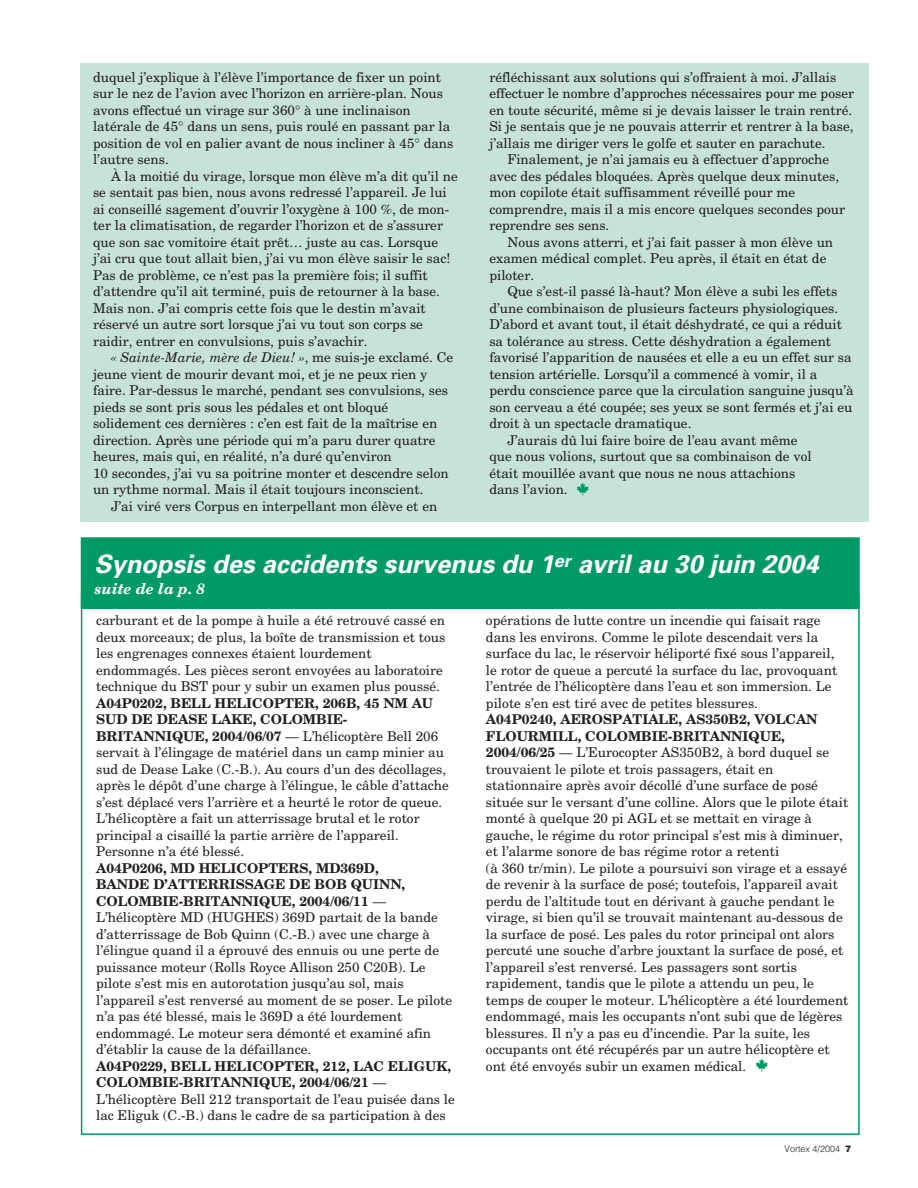
<style>
.page{position:relative;width:918px;height:1188px;background:#fff}
.page>*{position:absolute;margin:0;border:0;box-sizing:border-box;transform-origin:0 0}
.t1{font:italic 700 25.5px "Univers";color:#fff}
.t2{font:italic 700 15px "New Century Schlbk";color:#fff}
.t3{font:13.5px/16.5px "New Century Schlbk";color:#231f20}
.t4{font:300 9px "Helvetica";color:#231f20}
.s1{font-style:italic}
.s2{font-family:"Military Patriotic P02";font-size:15px;color:#009a67}
.s3{font-weight:700}
.s4{font-weight:900}
</style>
<div class="page">
<div style="left:80px;top:63px;width:788px;height:459px;background:#c7e3d7"></div>
<div style="left:81px;top:538px;width:778px;height:70px;background:#009a67"></div>
<div style="left:81px;top:537px;width:779px;height:72px;border:2px solid #009a67"></div>
<p class="t3" style="left:93px;top:70px;width:362px">duquel j’explique à l’élève l’importance de fixer un point sur le nez de l’avion avec l’horizon en arrière-plan. Nous avons effectué un virage sur 360° à une inclinaison latérale de 45° dans un sens, puis roulé en passant par la position de vol en palier avant de nous incliner à 45° dans l’autre sens.</p>
<p class="t3" style="left:93px;top:169px;width:366px;text-indent:18px">À la moitié du virage, lorsque mon élève m’a dit qu’il ne se sentait pas bien, nous avons redressé l’appareil. Je lui ai conseillé sagement d’ouvrir l’oxygène à 100 %, de mon&shy;ter la climatisation, de regarder l’horizon et de s’assurer que son sac vomitoire était prêt… juste au cas. Lorsque j’ai cru que tout allait bien, j’ai vu mon élève saisir le sac!<br>Pas de problème, ce n’est pas la première fois; il suffit d’attendre qu’il ait terminé, puis de retourner à la base.<br>Mais non. J’ai compris cette fois que le destin m’avait réservé un autre sort lorsque j’ai vu tout son corps se raidir, entrer en convulsions, puis s’avachir.</p>
<p class="t3" style="left:93px;top:351px;width:362px;text-indent:18px"><span class="s1">« Sainte-Marie, mère de Dieu! »</span>, me suis-je exclamé. Ce jeune vient de mourir devant moi, et je ne peux rien y faire. Par-dessus le marché, pendant ses convulsions, ses pieds se sont pris sous les pédales et ont bloqué solidement ces dernières : c’en est fait de la maîtrise en direction. Après une période qui m’a paru durer quatre heures, mais qui, en réalité, n’a duré qu’environ<br>10 secondes, j’ai vu sa poitrine monter et descendre selon un rythme normal. Mais il était toujours inconscient.</p>
<p class="t3" style="left:111px;top:499px;width:328px">J’ai viré vers Corpus en interpellant mon élève et en</p>
<p class="t3" style="left:489px;top:70px;width:349px">réfléchissant aux solutions qui s’offraient à moi. J’allais</p>
<p class="t3" style="left:489px;top:87px;width:366px">effectuer le nombre d’approches nécessaires pour me poser</p>
<p class="t3" style="left:489px;top:103px;width:364px">en toute sécurité, même si je devais laisser le train rentré.</p>
<p class="t3" style="left:489px;top:119px;width:366px">Si je sentais que je ne pouvais atterrir et rentrer à la base,</p>
<p class="t3" style="left:489px;top:136px;width:338px">j’allais me diriger vers le golfe et sauter en parachute.</p>
<p class="t3" style="left:507px;top:152px;width:323px">Finalement, je n’ai jamais eu à effectuer d’approche</p>
<p class="t3" style="left:489px;top:169px;width:351px">avec des pédales bloquées. Après quelque deux minutes,</p>
<p class="t3" style="left:489px;top:185px;width:307px">mon copilote était suffisamment réveillé pour me</p>
<p class="t3" style="left:489px;top:202px;width:357px">comprendre, mais il a mis encore quelques secondes pour</p>
<p class="t3" style="left:489px;top:218px;width:121px">reprendre ses sens.</p>
<p class="t3" style="left:507px;top:235px;width:327px">Nous avons atterri, et j’ai fait passer à mon élève un</p>
<p class="t3" style="left:489px;top:251px;width:339px">examen médical complet. Peu après, il était en état de</p>
<p class="t3" style="left:489px;top:268px;width:46px">piloter.</p>
<p class="t3" style="left:507px;top:284px;width:332px">Que s’est-il passé là-haut? Mon élève a subi les effets</p>
<p class="t3" style="left:489px;top:301px;width:350px">d’une combinaison de plusieurs facteurs physiologiques.</p>
<p class="t3" style="left:489px;top:317px;width:354px">D’abord et avant tout, il était déshydraté, ce qui a réduit</p>
<p class="t3" style="left:489px;top:334px;width:343px">sa tolérance au stress. Cette déshydration a également</p>
<p class="t3" style="left:489px;top:350px;width:364px">favorisé l’apparition de nausées et elle a eu un effet sur sa</p>
<p class="t3" style="left:489px;top:367px;width:329px">tension artérielle. Lorsqu’il a commencé à vomir, il a</p>
<p class="t3" style="left:489px;top:383px;width:366px">perdu conscience parce que la circulation sanguine jusqu’à</p>
<p class="t3" style="left:489px;top:400px;width:365px">son cerveau a été coupée; ses yeux se sont fermés et j’ai eu</p>
<p class="t3" style="left:489px;top:416px;width:204px">droit à un spectacle dramatique.</p>
<p class="t3" style="left:507px;top:433px;width:292px">J’aurais dû lui faire boire de l’eau avant même</p>
<p class="t3" style="left:489px;top:449px;width:324px">que nous volions, surtout que sa combinaison de vol</p>
<p class="t3" style="left:489px;top:466px;width:308px">était mouillée avant que nous ne nous attachions</p>
<p class="t3" style="left:489px;top:482px;width:103px">dans l’avion. <span class="s2">o</span></p>
<h1 class="t1" style="left:95px;top:555px;width:731px">Synopsis des accidents survenus du 1<sup>er</sup> avril au 30 juin 2004</h1>
<p class="t2" style="left:95px;top:583px;width:112px">suite de la p. 8</p>
<p class="t3" style="left:96px;top:613px;width:351px">carburant et de la pompe à huile a été retrouvé cassé en deux morceaux; de plus, la boîte de transmission et tous les engrenages connexes étaient lourdement endommagés. Les pièces seront envoyées au laboratoire technique du BST pour y subir un examen plus poussé.</p>
<p class="t3" style="left:96px;top:696px;width:354px"><span class="s3">A04P0202, BELL HELICOPTER, 206B, 45 NM AU SUD DE DEASE LAKE, COLOMBIE-BRITANNIQUE, 2004/06/07</span> — L’hélicoptère Bell 206 servait à l’élingage de matériel dans un camp minier au sud de Dease Lake (C.-B.). Au cours d’un des décollages, après le dépôt d’une charge à l’élingue, le câble d’attache s’est déplacé vers l’arrière et a heurté le rotor de queue.<br>L’hélicoptère a fait un atterrissage brutal et le rotor principal a cisaillé la partie arrière de l’appareil.<br>Personne n’a été blessé.</p>
<p class="t3" style="left:96px;top:861px;width:358px"><span class="s3">A04P0206, MD HELICOPTERS, MD369D,<br>BANDE D’ATTERRISSAGE DE BOB QUINN, COLOMBIE-BRITANNIQUE, 2004/06/11</span> — L’hélicoptère MD (HUGHES) 369D partait de la bande d’atterrissage de Bob Quinn (C.-B.) avec une charge à l’élingue quand il a éprouvé des ennuis ou une perte de puissance moteur (Rolls Royce Allison 250 C20B). Le pilote s’est mis en autorotation jusqu’au sol, mais l’appareil s’est renversé au moment de se poser. Le pilote n’a pas été blessé, mais le 369D a été lourdement endommagé. Le moteur sera démonté et examiné afin d’établir la cause de la défaillance.</p>
<p class="t3" style="left:96px;top:1059px;width:360px"><span class="s3">A04P0229, BELL HELICOPTER, 212, LAC ELIGUK, COLOMBIE-BRITANNIQUE, 2004/06/21</span> — L’hélicoptère Bell 212 transportait de l’eau puisée dans le lac Eliguk (C.-B.) dans le cadre de sa participation à des</p>
<p class="t3" style="left:486px;top:613px;width:353px">opérations de lutte contre un incendie qui faisait rage dans les environs. Comme le pilote descendait vers la surface du lac, le réservoir héliporté fixé sous l’appareil, le rotor de queue a percuté la surface du lac, provoquant l’entrée de l’hélicoptère dans l’eau et son immersion. Le pilote s’en est tiré avec de petites blessures.</p>
<p class="t3" style="left:486px;top:712px;width:364px"><span class="s3">A04P0240, AEROSPATIALE, AS350B2, VOLCAN FLOURMILL, COLOMBIE-BRITANNIQUE, 2004/06/25</span> — L’Eurocopter AS350B2, à bord duquel se trouvaient le pilote et trois passagers, était en stationnaire après avoir décollé d’une surface de posé située sur le versant d’une colline. Alors que le pilote était monté à quelque 20 pi AGL et se mettait en virage à gauche, le régime du rotor principal s’est mis à diminuer, et l’alarme sonore de bas régime rotor a retenti<br>(à 360 tr/min). Le pilote a poursuivi son virage et a essayé de revenir à la surface de posé; toutefois, l’appareil avait perdu de l’altitude tout en dérivant à gauche pendant le virage, si bien qu’il se trouvait maintenant au-dessous de la surface de posé. Les pales du rotor principal ont alors percuté une souche d’arbre jouxtant la surface de posé, et l’appareil s’est renversé. Les passagers sont sortis rapidement, tandis que le pilote a attendu un peu, le temps de couper le moteur. L’hélicoptère a été lourdement endommagé, mais les occupants n’ont subi que de légères blessures. Il n’y a pas eu d’incendie. Par la suite, les occupants ont été récupérés par un autre hélicoptère et ont été envoyés subir un examen médical. <span class="s2">o</span></p>
<p class="t4" style="left:785px;top:1145px;width:68px">Vortex 4/2004 <span class="s4">7</span></p>
</div>
